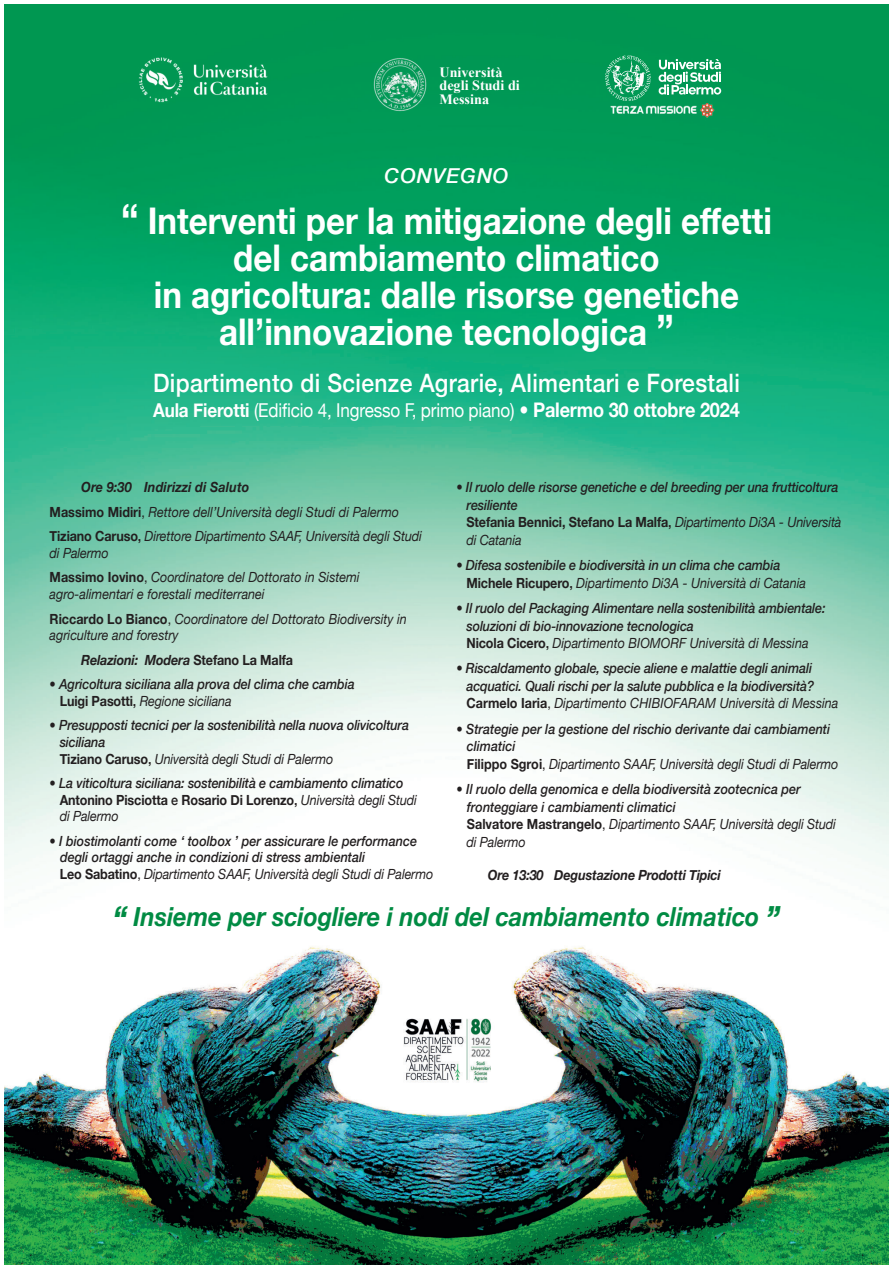
<style>
.page{position:relative;width:893px;height:1265px;background:#fff}
.page>*{position:absolute;margin:0;border:0;box-sizing:border-box;transform-origin:0 0}
.t1{font:700 36.75px/36.8px "Helvetica Neue";color:#fff;text-align:center;scale:.9 1}
.t2{font:italic 700 26.25px "Helvetica Neue";color:#008b43;scale:.9 1}
.t3{font:500 25.38px "Helvetica Neue";letter-spacing:.015em;color:#fff;scale:.9 1}
.t4{font:italic 500 20.56px "Helvetica Neue";letter-spacing:.05em;color:#fff}
.t5{font:19.16px "Helvetica Neue";letter-spacing:-.01em;color:#fff;scale:.89 1}
.t6{font:700 14.17px/13.4px "Times New Roman";color:#fff}
.t7{font:italic 500 14px/17.5px "Helvetica Neue";letter-spacing:-.01em;color:#231f20;scale:.9 1}
.t8{font:italic 14px/24.5px "Helvetica Neue";color:#231f20;scale:.9 1}
.t9{font:italic 700 14px "Helvetica Neue";letter-spacing:-.01em;color:#231f20;scale:.9 1}
.s1{font-size:42px}
.s2{font-weight:700}
.s3{font-weight:500;font-size:20.12px}
.s4{font-weight:700;font-size:20.12px}
.s5{font-weight:700;font-style:normal}
.s6{font-style:normal}
.s7{font-weight:500;font-style:normal}
.s8{font-weight:400}
.s9{font-weight:400;font-style:normal}
.s10{font-size:33.25px}
</style>
<div class="page">
<img style="left:5px;top:5px;width:883px;height:1260px">
<img style="left:397px;top:1009px;width:99px;height:86px">
<img style="left:121px;top:54px;width:165px;height:61px">
<img style="left:373px;top:58px;width:53px;height:54px">
<svg style="left:605px;top:55px;width:46px;height:46px;background:#3aaf7a"></svg>
<svg style="left:658px;top:59px;width:63px;height:36px"></svg>
<img style="left:600px;top:103px;width:125px;height:19px">
<p class="t6" style="left:439px;top:67px;width:82px">Università degli Studi di<br>Messina</p>
<h3 class="t4" style="left:384px;top:168px;width:126px">CONVEGNO</h3>
<h1 class="t1" style="left:121px;top:204px;width:725px"><span class="s1">“</span> Interventi per la mitigazione degli effetti del cambiamento climatico<br>in agricoltura: dalle risorse genetiche all’innovazione tecnologica <span class="s1">”</span></h1>
<h3 class="t3" style="left:153px;top:374px;width:653px">Dipartimento di Scienze Agrarie, Alimentari e Forestali</h3>
<h3 class="t5" style="left:153px;top:396px;width:661px"><span class="s2">Aula Fierotti</span> (Edificio 4, Ingresso F, primo piano) <span class="s3">•</span> <span class="s4">Palermo 30 ottobre 2024</span></h3>
<p class="t8" style="left:50px;top:476px;width:415px;text-indent:32px"><span class="s2">Ore 9:30 Indirizzi di Saluto<br></span><span class="s5">Massimo Midiri</span><span class="s6">,</span> Rettore dell’Università degli Studi di Palermo<br><span class="s5">Tiziano Caruso</span><span class="s7">,</span> Direttore Dipartimento SAAF, Università degli Studi</p>
<p class="t8" style="left:50px;top:542px;width:346px">di Palermo<br><span class="s5">Massimo Iovino</span><span class="s6">,</span> Coordinatore del Dottorato in Sistemi</p>
<p class="t8" style="left:50px;top:583px;width:398px">agro-alimentari e forestali mediterranei<br><span class="s5">Riccardo Lo Bianco</span><span class="s6">,</span> Coordinatore del Dottorato Biodiversity in</p>
<p class="t8" style="left:81px;top:624px;width:237px;text-indent:-31px">agriculture and forestry<br><span class="s2">Relazioni: Modera</span> <span class="s5">Stefano La Malfa</span></p>
<p class="t7" style="left:60px;top:677px;width:329px;line-height:16.6px;text-indent:-10px">• Agricoltura siciliana alla prova del clima che cambia<br><span class="s5">Luigi Pasotti</span><span class="s6">,</span> <span class="s8">Regione siciliana</span></p>
<p class="t7" style="left:60px;top:718px;width:390px;line-height:16.6px;text-indent:-10px">• Presupposti tecnici per la sostenibilità nella nuova olivicoltura siciliana<br><span class="s5">Tiziano Caruso</span><span class="s6">,</span> <span class="s8">Università degli Studi di Palermo</span></p>
<p class="t7" style="left:60px;top:776px;width:399px;line-height:16.6px;text-indent:-10px">• La viticoltura siciliana: sostenibilità e cambiamento climatico<br><span class="s5">Antonino Pisciotta</span> <span class="s6">e</span> <span class="s5">Rosario Di Lorenzo</span><span class="s6">,</span> <span class="s8">Università degli Studi di Palermo</span></p>
<p class="t7" style="left:60px;top:834px;width:416px;line-height:16.6px;text-indent:-10px">• I biostimolanti come ‘ toolbox ’ per assicurare le performance degli ortaggi anche in condizioni di stress ambientali<br><span class="s5">Leo Sabatino</span><span class="s9">,</span> <span class="s8">Dipartimento SAAF, Università degli Studi di Palermo</span></p>
<p class="t7" style="left:466px;top:480px;width:418px;text-indent:-10px">• Il ruolo delle risorse genetiche e del breeding per una frutticoltura resiliente<br><span class="s5">Stefania Bennici, Stefano La Malfa</span><span class="s6">,</span> <span class="s8">Dipartimento Di3A - Università di Catania</span></p>
<p class="t7" style="left:467px;top:558px;width:379px;text-indent:-10px">• Difesa sostenibile e biodiversità in un clima che cambia<br><span class="s5">Michele Ricupero</span><span class="s6">,</span> <span class="s8">Dipartimento Di3A - Università di Catania</span></p>
<p class="t7" style="left:466px;top:601px;width:400px;text-indent:-10px">• Il ruolo del Packaging Alimentare nella sostenibilità ambientale: soluzioni di bio-innovazione tecnologica<br><span class="s5">Nicola Cicero</span><span class="s6">,</span> <span class="s8">Dipartimento BIOMORF Università di Messina</span></p>
<p class="t7" style="left:466px;top:661px;width:415px;text-indent:-10px">• Riscaldamento globale, specie aliene e malattie degli animali acquatici. Quali rischi per la salute pubblica e la biodiversità?<br><span class="s5">Carmelo Iaria</span><span class="s9">,</span> <span class="s8">Dipartimento CHIBIOFARAM Università di Messina</span></p>
<p class="t7" style="left:467px;top:721px;width:414px;text-indent:-11px"><span class="s8">•</span> Strategie per la gestione del rischio derivante dai cambiamenti climatici<br><span class="s5">Filippo Sgroi</span><span class="s9">,</span> <span class="s8">Dipartimento SAAF, Università degli Studi di Palermo</span></p>
<p class="t7" style="left:467px;top:782px;width:412px;text-indent:-10px"><span class="s8">•</span> Il ruolo della genomica e della biodiversità zootecnica per fronteggiare i cambiamenti climatici<br><span class="s5">Salvatore Mastrangelo</span><span class="s9">,</span> <span class="s8">Dipartimento SAAF, Università degli Studi di Palermo</span></p>
<p class="t9" style="left:488px;top:870px;width:260px">Ore 13:30 Degustazione Prodotti Tipici</p>
<h2 class="t2" style="left:113px;top:907px;width:743px"><span class="s10">“</span> Insieme per sciogliere i nodi del cambiamento climatico <span class="s10">”</span></h2>
</div>
